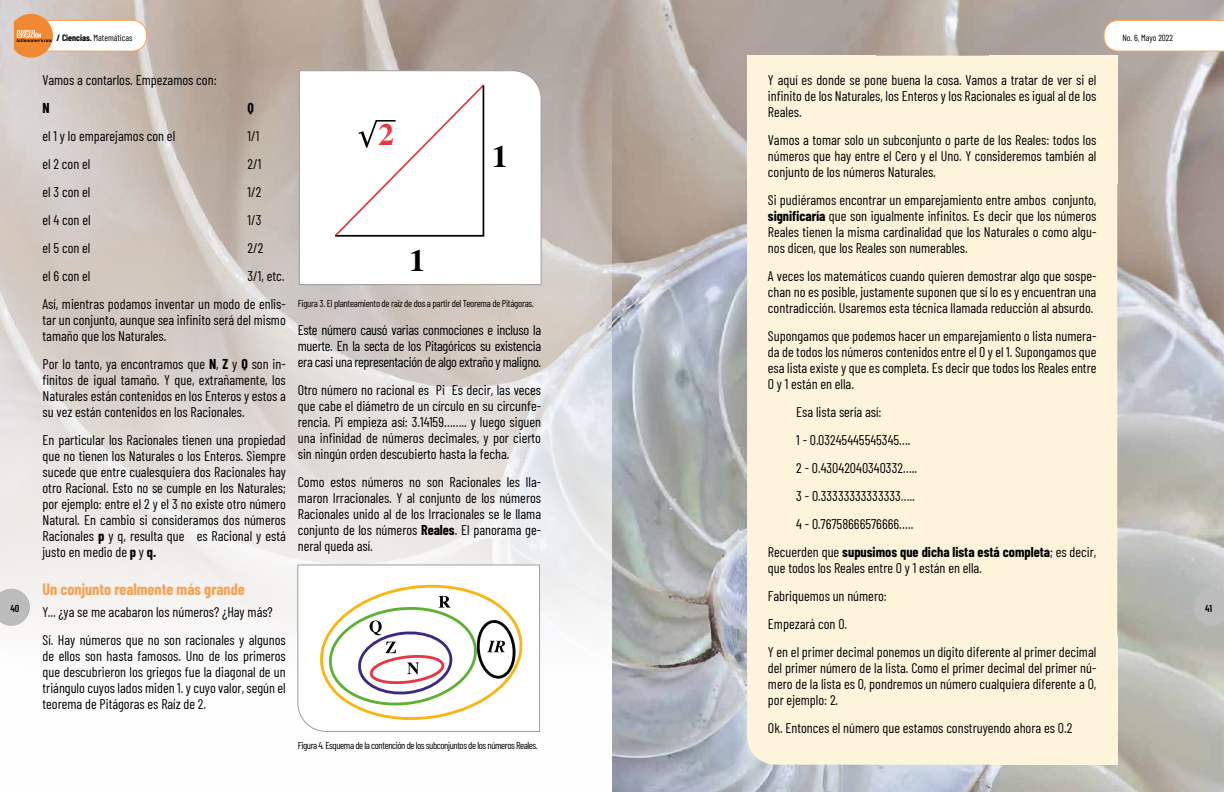
<style>
.page{position:relative;width:1224px;height:792px;background:#fff}
.page>*{position:absolute;margin:0;border:0;box-sizing:border-box;transform-origin:0 0}
.t1{font:700 31px "Times";color:#000}
.t2{font:700 31px "Times";color:#e73743}
.t3{font:700 16px "Barlow Condensed";color:#f6a257}
.t4{font:14px/16px "Barlow Condensed";color:#000;text-align:justify}
.t5{font:700 14px "Barlow Condensed";color:#000}
.t6{font:10px "Barlow Condensed";letter-spacing:-.04em;color:#000}
.t7{font:600 10px "Barlow Condensed";color:#000}
.t8{font:9px "Barlow Condensed";color:#000}
.t9{font:700 9px "Barlow Condensed";color:#000}
.s1{font-weight:700}
.s2{font-weight:400}
</style>
<div class="page">
<img style="left:612px;top:0;width:612px;height:792px">
<div style="left:747px;top:56px;width:370px;height:709px;background:#fef4dc;border-radius:28px"></div>
<div style="left:747px;top:56px;width:128px;height:128px;background:#fef4dc"></div>
<svg style="left:0;top:0;width:612px;height:673px"></svg>
<svg style="left:1104px;top:20px;width:120px;height:31px"></svg>
<svg style="left:1194px;top:589px;width:30px;height:37px"></svg>
<svg style="left:0;top:589px;width:30px;height:37px"></svg>
<div style="left:20px;top:20px;width:127px;height:31px;background:#fff;border-radius:14px"></div>
<div style="left:20px;top:20px;width:127px;height:31px;border:1px solid #f6a257;border-radius:14px"></div>
<svg style="left:14px;top:14px;width:39px;height:44px"></svg>
<svg style="left:299px;top:70px;width:243px;height:215px"></svg>
<svg style="left:297px;top:564px;width:243px;height:168px"></svg>
<svg style="left:333px;top:83px;width:153px;height:155px"></svg>
<svg style="left:314px;top:577px;width:211px;height:150px"></svg>
<p class="t8" style="left:57px;top:31px;width:78px"><span class="s1">/ Ciencias.</span> Matemáticas</p>
<p class="t8" style="left:1123px;top:31px;width:52px">No. 6, Mayo 2022</p>
<p class="t4" style="left:43px;top:71px;width:176px">Vamos a contarlos. Empezamos con:</p>
<p class="t5" style="left:43px;top:98px;width:9px">N</p>
<p class="t5" style="left:248px;top:98px;width:8px">Q</p>
<p class="t4" style="left:43px;top:127px;width:134px">el 1 y lo emparejamos con el</p>
<p class="t4" style="left:248px;top:127px;width:13px">1/1</p>
<p class="t4" style="left:43px;top:155px;width:49px">el 2 con el</p>
<p class="t4" style="left:248px;top:155px;width:15px">2/1</p>
<p class="t4" style="left:43px;top:183px;width:49px">el 3 con el</p>
<p class="t4" style="left:248px;top:183px;width:15px">1/2</p>
<p class="t4" style="left:43px;top:211px;width:50px">el 4 con el</p>
<p class="t4" style="left:248px;top:211px;width:15px">1/3</p>
<p class="t4" style="left:43px;top:239px;width:49px">el 5 con el</p>
<p class="t4" style="left:248px;top:239px;width:17px">2/2</p>
<p class="t4" style="left:43px;top:267px;width:49px">el 6 con el</p>
<p class="t9" style="left:66px;top:31px;width:44px">arta editorial</p>
<p class="t4" style="left:768px;top:71px;width:330px">Y aquí es donde se pone buena la cosa. Vamos a tratar de ver si el infinito de los Naturales, los Enteros y los Racionales es igual al de los Reales.</p>
<p class="t4" style="left:768px;top:131px;width:330px">Vamos a tomar solo un subconjunto o parte de los Reales: todos los números que hay entre el Cero y el Uno. Y consideremos también al conjunto de los números Naturales.</p>
<p class="t4" style="left:768px;top:191px;width:330px">Si pudiéramos encontrar un emparejamiento entre ambos conjunto, <span class="s1">significaría</span> que son igualmente infinitos. Es decir que los números Reales tienen la misma cardinalidad que los Naturales o como algu&shy;nos dicen, que los Reales son numerables.</p>
<p class="t4" style="left:768px;top:267px;width:330px">A veces los matemáticos cuando quieren demostrar algo que sospe&shy;chan no es posible, justamente suponen que sí lo es y encuentran una contradicción. Usaremos esta técnica llamada reducción al absurdo.</p>
<p class="t4" style="left:768px;top:327px;width:330px">Supongamos que podemos hacer un emparejamiento o lista numera&shy;da de todos los números contenidos entre el 0 y el 1. Supongamos que esa lista existe y que es completa. Es decir que todos los Reales entre 0 y 1 están en ella.</p>
<p class="t4" style="left:796px;top:403px;width:87px">Esa lista sería así:</p>
<p class="t4" style="left:796px;top:431px;width:116px">1 - 0.03245445545345….</p>
<p class="t4" style="left:796px;top:459px;width:122px">2 - 0.43042040340332…..</p>
<p class="t4" style="left:796px;top:487px;width:120px">3 - 0.33333333333333…..</p>
<p class="t4" style="left:796px;top:515px;width:119px">4 - 0.76758666576666…..</p>
<p class="t5" style="left:768px;top:542px;width:330px"><span class="s2">Recuerden que</span> supusimos que dicha lista está completa<span class="s2">; es decir,</span></p>
<p class="t4" style="left:768px;top:553px;width:330px;line-height:28px;text-align:left">que todos los Reales entre 0 y 1 están en ella.<br>Fabriquemos un número:<br>Empezará con 0.<br>Y en el primer decimal ponemos un dígito diferente al primer decimal</p>
<p class="t4" style="left:768px;top:659px;width:330px">del primer número de la lista. Como el primer decimal del primer nú&shy;mero de la lista es 0, pondremos un número cualquiera diferente a 0, por ejemplo: 2.</p>
<p class="t4" style="left:768px;top:719px;width:306px">Ok. Entonces el número que estamos construyendo ahora es 0.2</p>
<h1 class="t2" style="left:379px;top:105px;width:17px">2</h1>
<h1 class="t1" style="left:492px;top:127px;width:17px">1</h1>
<h1 class="t1" style="left:409px;top:231px;width:17px">1</h1>
<p class="t4" style="left:43px;top:261px;width:245px;line-height:28px;text-align:right">3/1, etc.<br>Así, mientras podamos inventar un modo de enlis-</p>
<p class="t4" style="left:43px;top:311px;width:245px">tar un conjunto, aunque sea infinito será del mismo tamaño que los Naturales.</p>
<p class="t4" style="left:43px;top:355px;width:245px">Por lo tanto, ya encontramos que <span class="s1">N</span>, <span class="s1">Z</span> y <span class="s1">Q</span> son in&shy;finitos de igual tamaño. Y que, extrañamente, los Naturales están contenidos en los Enteros y estos a su vez están contenidos en los Racionales.</p>
<p class="t4" style="left:43px;top:431px;width:245px">En particular los Racionales tienen una propiedad que no tienen los Naturales o los Enteros. Siempre sucede que entre cualesquiera dos Racionales hay otro Racional. Esto no se cumple en los Naturales; por ejemplo: entre el 2 y el 3 no existe otro número Natural. En cambio si consideramos dos números Racionales <span class="s1">p</span> y q, resulta que es Racional y está justo en medio de <span class="s1">p</span> y <span class="s1">q.</span></p>
<p class="t3" style="left:43px;top:578px;width:204px">Un conjunto realmente más grande</p>
<p class="t4" style="left:43px;top:597px;width:245px;line-height:28px">Y... ¿ya se me acabaron los números? ¿Hay más?<br>Sí. Hay números que no son racionales y algunos</p>
<p class="t4" style="left:43px;top:647px;width:245px">de ellos son hasta famosos. Uno de los primeros que descubrieron los griegos fue la diagonal de un triángulo cuyos lados miden 1. y cuyo valor, según el teorema de Pitágoras es Raíz de 2.</p>
<p class="t6" style="left:298px;top:296px;width:238px">Figura 3. El planteamiento de raíz de dos a partir del Teorema de Pitágoras.</p>
<p class="t4" style="left:298px;top:321px;width:245px">Este número causó varias conmociones e incluso la muerte. En la secta de los Pitagóricos su existencia era casi una representación de algo extraño y maligno.</p>
<p class="t4" style="left:298px;top:381px;width:245px">Otro número no racional es Pi Es decir, las veces que cabe el diámetro de un círculo en su circunfe&shy;rencia. Pi empieza así: 3.14159…….. y luego siguen una infinidad de números decimales, y por cierto sin ningún orden descubierto hasta la fecha.</p>
<p class="t4" style="left:298px;top:473px;width:245px">Como estos números no son Racionales les lla&shy;maron Irracionales. Y al conjunto de los números Racionales unido al de los Irracionales se le llama conjunto de los números <span class="s1">Reales</span>. El panorama ge&shy;neral queda así.</p>
<p class="t7" style="left:10px;top:602px;width:11px">40</p>
<p class="t7" style="left:1205px;top:602px;width:8px">41</p>
<p class="t6" style="left:298px;top:738px;width:241px">Figura 4. Esquema de la contención de los subconjuntos de los números Reales.</p>
</div>
